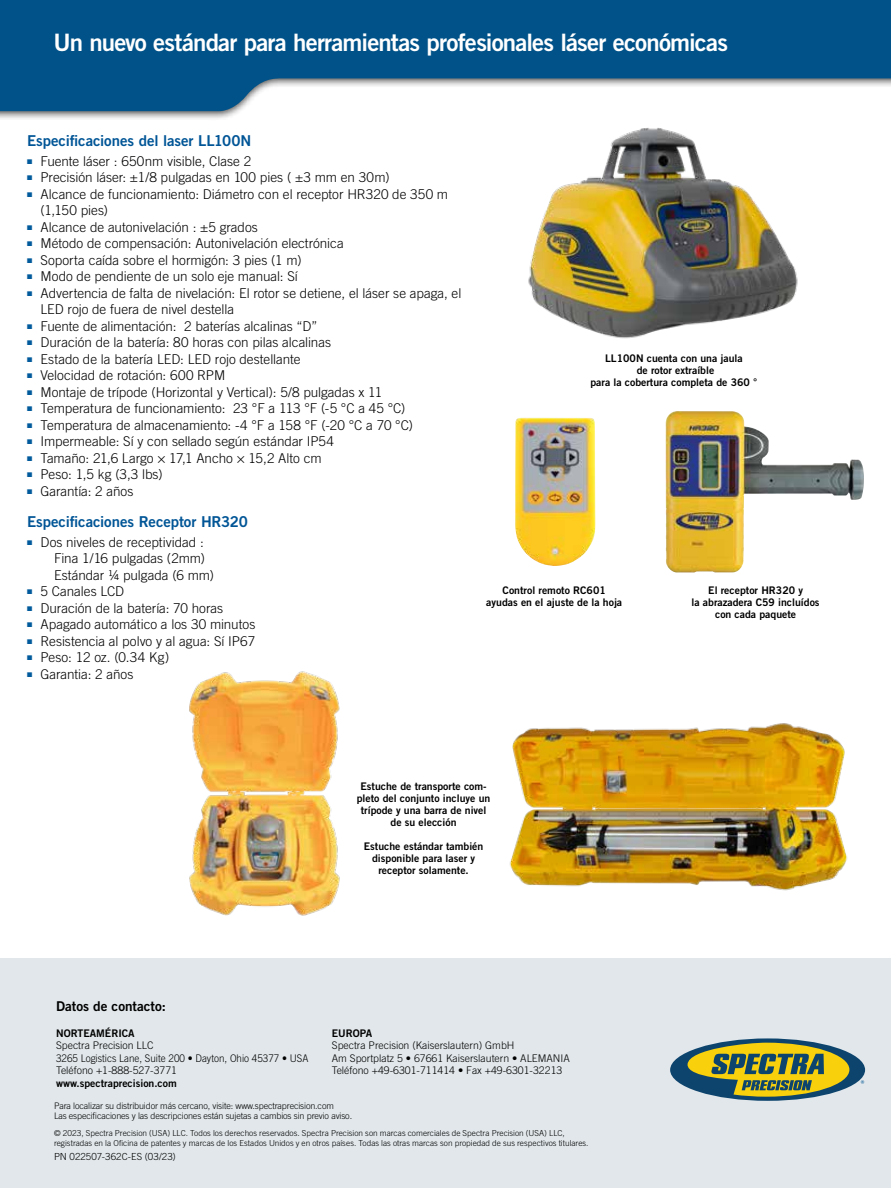
<style>
.page{position:relative;width:891px;height:1188px;background:#fff}
.page>*{position:absolute;margin:0;border:0;box-sizing:border-box;transform-origin:0 0}
.t1{font:24px "Trade Gothic LT Std Bd 2";letter-spacing:-.035em;color:#fff}
.t2{font:15px "Trade Gothic LT Std Bd 2";letter-spacing:-.005em;color:#005596}
.t3{font:300 13.5px/16.5px "Trade Gothic LT Std";letter-spacing:-.005em;color:#000}
.t4{font:13.5px "Trade Gothic LT Std Bd 2";color:#000}
.t5{font:10.5px/12px "Trade Gothic LT Std Bd 2";color:#000;text-align:center}
.t6{font:300 10.5px/12.6px "Trade Gothic LT Std";color:#000}
.t7{font:300 9.75px "Trade Gothic LT Std";letter-spacing:.01em;color:#000}
.t8{font:300 9px/10.5px "Trade Gothic LT Std";letter-spacing:-.015em;color:#000}
.t9{font:300 8.25px/9.9px "Trade Gothic LT Std";letter-spacing:.005em;color:#000}
.s1{color:#005a9c}
</style>
<div class="page">
<div style="left:0;top:958px;width:891px;height:230px;background:#e1e7ea"></div>
<div style="left:0;top:0;width:891px;height:121px;background:#000;opacity:.75"></div>
<svg style="left:0;top:0;width:891px;height:113px;fill:#005288"></svg>
<img style="left:515px;top:418px;width:81px;height:148px">
<img style="left:189px;top:671px;width:151px;height:245px">
<img style="left:665px;top:411px;width:199px;height:161px">
<img style="left:509px;top:723px;width:338px;height:168px">
<img style="left:519px;top:113px;width:288px;height:226px">
<svg style="left:861px;top:1080px;width:3px;height:4px"></svg>
<div style="left:670px;top:1038px;width:195px;height:63px;background:#0d446d;border-radius:50%"></div>
<svg style="left:687px;top:1043px;width:162px;height:54px"></svg>
<h1 class="t1" style="left:53px;top:28px;width:676px">Un nuevo estándar para herramientas profesionales láser económicas</h1>
<p class="t2" style="left:27px;top:131px;width:226px">Especificaciones del laser LL100N</p>
<p class="t3" style="left:27px;top:152px;width:226px"><span class="s1">■</span> Fuente láser : 650nm visible, Clase 2</p>
<p class="t3" style="left:27px;top:169px;width:364px"><span class="s1">■</span> Precisión láser: ±1/8 pulgadas en 100 pies ( ±3 mm en 30m)</p>
<p class="t3" style="left:40px;top:185px;width:409px;text-indent:-13px"><span class="s1">■</span> Alcance de funcionamiento: Diámetro con el receptor HR320 de 350 m (1,150 pies)</p>
<p class="t3" style="left:27px;top:218px;width:232px"><span class="s1">■</span> Alcance de autonivelación : ±5 grados</p>
<p class="t3" style="left:27px;top:235px;width:318px"><span class="s1">■</span> Método de compensación: Autonivelación electrónica</p>
<p class="t3" style="left:27px;top:251px;width:276px"><span class="s1">■</span> Soporta caída sobre el hormigón: 3 pies (1 m)</p>
<p class="t3" style="left:27px;top:268px;width:272px"><span class="s1">■</span> Modo de pendiente de un solo eje manual: Sí</p>
<p class="t3" style="left:40px;top:284px;width:422px;text-indent:-13px"><span class="s1">■</span> Advertencia de falta de nivelación: El rotor se detiene, el láser se apaga, el<br>LED rojo de fuera de nivel destella</p>
<p class="t3" style="left:27px;top:317px;width:292px"><span class="s1">■</span> Fuente de alimentación: 2 baterías alcalinas “D”</p>
<p class="t3" style="left:27px;top:334px;width:306px"><span class="s1">■</span> Duración de la batería: 80 horas con pilas alcalinas</p>
<p class="t3" style="left:27px;top:350px;width:275px"><span class="s1">■</span> Estado de la batería LED: LED rojo destellante</p>
<p class="t3" style="left:27px;top:367px;width:200px"><span class="s1">■</span> Velocidad de rotación: 600 RPM</p>
<p class="t3" style="left:27px;top:383px;width:357px"><span class="s1">■</span> Montaje de trípode (Horizontal y Vertical): 5/8 pulgadas x 11</p>
<p class="t3" style="left:27px;top:400px;width:380px"><span class="s1">■</span> Temperatura de funcionamiento: 23 °F a 113 °F (-5 °C a 45 °C)</p>
<p class="t3" style="left:27px;top:416px;width:387px"><span class="s1">■</span> Temperatura de almacenamiento: -4 °F a 158 °F (-20 °C a 70 °C)</p>
<p class="t3" style="left:27px;top:433px;width:309px"><span class="s1">■</span> Impermeable: Sí y con sellado según estándar IP54</p>
<p class="t3" style="left:27px;top:449px;width:296px"><span class="s1">■</span> Tamaño: 21,6 Largo × 17,1 Ancho × 15,2 Alto cm</p>
<p class="t3" style="left:27px;top:466px;width:137px"><span class="s1">■</span> Peso: 1,5 kg (3,3 lbs)</p>
<p class="t3" style="left:27px;top:482px;width:108px"><span class="s1">■</span> Garantía: 2 años</p>
<p class="t2" style="left:27px;top:512px;width:223px">Especificaciones Receptor HR320</p>
<p class="t3" style="left:54px;top:534px;width:162px;text-indent:-27px"><span class="s1">■</span> Dos niveles de receptividad :<br>Fina 1/16 pulgadas (2mm)<br>Estándar ¼ pulgada (6 mm)</p>
<p class="t3" style="left:27px;top:583px;width:99px"><span class="s1">■</span> 5 Canales LCD</p>
<p class="t3" style="left:27px;top:600px;width:198px"><span class="s1">■</span> Duración de la batería: 70 horas</p>
<p class="t3" style="left:27px;top:616px;width:230px"><span class="s1">■</span> Apagado automático a los 30 minutos</p>
<p class="t3" style="left:27px;top:633px;width:230px"><span class="s1">■</span> Resistencia al polvo y al agua: Sí IP67</p>
<p class="t3" style="left:27px;top:649px;width:144px"><span class="s1">■</span> Peso: 12 oz. (0.34 Kg)</p>
<p class="t3" style="left:27px;top:666px;width:108px"><span class="s1">■</span> Garantia: 2 años</p>
<p class="t5" style="left:590px;top:352px;width:168px">LL100N cuenta con una jaula<br>de rotor extraíble<br>para la cobertura completa de 360 °</p>
<p class="t5" style="left:486px;top:584px;width:137px">Control remoto RC601 ayudas en el ajuste de la hoja</p>
<p class="t5" style="left:692px;top:584px;width:130px">El receptor HR320 y<br>la abrazadera C59 incluídos con cada paquete</p>
<p class="t5" style="left:357px;top:780px;width:135px">Estuche de transporte com&shy;pleto del conjunto incluye un trípode y una barra de nivel de su elección</p>
<p class="t5" style="left:364px;top:840px;width:121px">Estuche estándar también disponible para laser y receptor solamente.</p>
<p class="t4" style="left:56px;top:998px;width:111px">Datos de contacto:</p>
<p class="t5" style="left:56px;top:1027px;width:80px">NORTEAMÉRICA</p>
<p class="t6" style="left:56px;top:1039px;width:254px">Spectra Precision LLC<br>3265 Logistics Lane, Suite 200 • Dayton, Ohio 45377 • USA<br>Teléfono +1-888-527-3771</p>
<p class="t5" style="left:56px;top:1077px;width:122px">www.spectraprecision.com</p>
<p class="t5" style="left:332px;top:1027px;width:42px">EUROPA</p>
<p class="t6" style="left:332px;top:1039px;width:240px">Spectra Precision (Kaiserslautern) GmbH<br>Am Sportplatz 5 • 67661 Kaiserslautern • ALEMANIA<br>Teléfono +49-6301-711414 • Fax +49-6301-32213</p>
<p class="t8" style="left:54px;top:1100px;width:300px">Para localizar su distribuidor más cercano, visite: www.spectraprecision.com<br>Las especificaciones y las descripciones están sujetas a cambios sin previo aviso.</p>
<p class="t9" style="left:54px;top:1128px;width:536px">© 2023, Spectra Precision (USA) LLC. Todos los derechos reservados. Spectra Precision son marcas comerciales de Spectra Precision (USA) LLC, registradas en la Oficina de patentes y marcas de los Estados Unidos y en otros países. Todas las otras marcas son propiedad de sus respectivos titulares.</p>
<p class="t7" style="left:54px;top:1151px;width:123px">PN 022507-362C-ES (03/23)</p>
</div>
